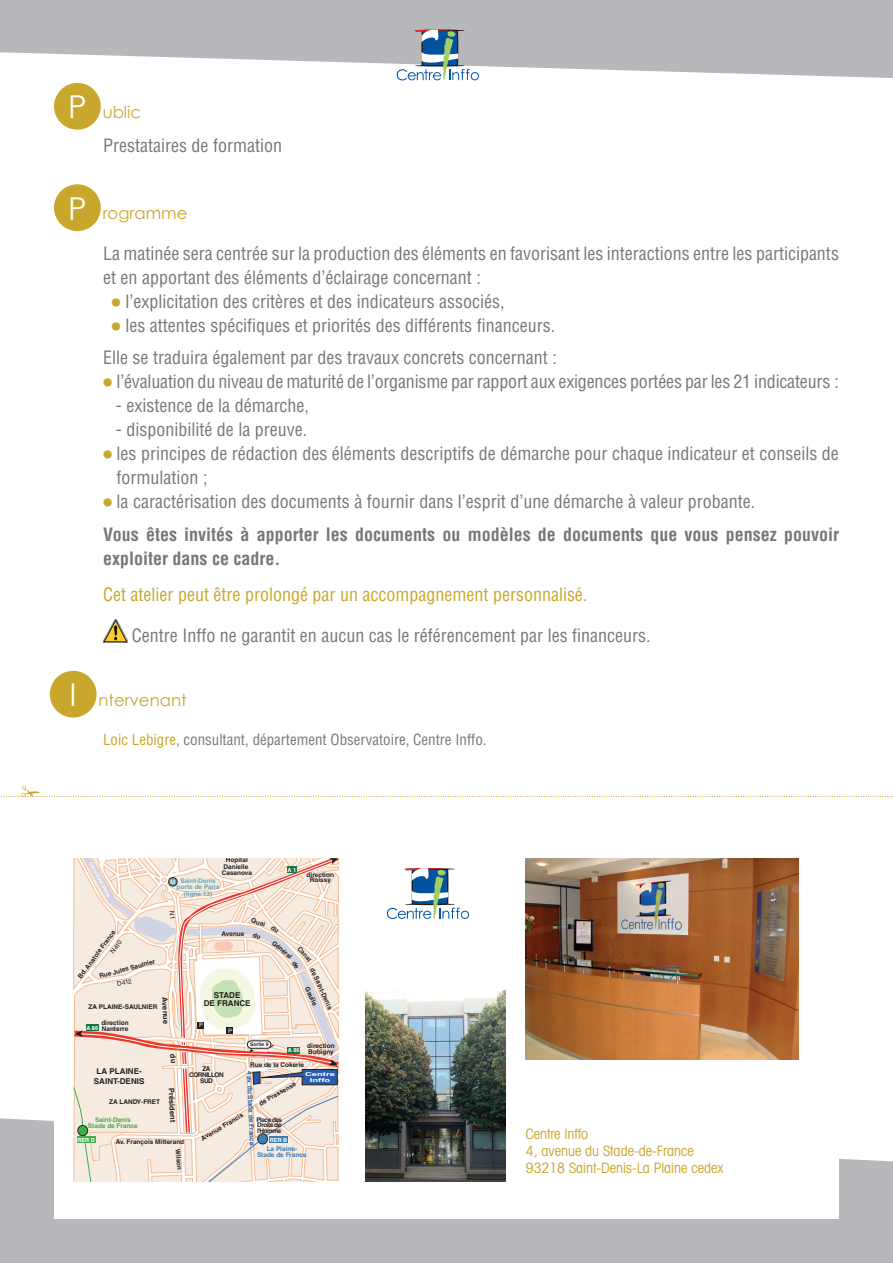
<style>
.page{position:relative;width:893px;height:1263px;background:#fff}
.page>*{position:absolute;margin:0;border:0;box-sizing:border-box;transform-origin:0 0}
.t1{font:condensed 18px/24px "Helvetica";color:#76787b}
.t2{font:700 condensed 18px/24px "Helvetica";color:#76787b}
.t3{font:condensed 18px "Helvetica";color:#c9a72d}
.t4{font:16.5px "Century Gothic";color:#c9a72d}
.t5{font:condensed 15px "Helvetica";color:#76787b}
.t6{font:condensed 14.25px/17.1px "Avant Garde IT Cby BT";color:#c9a72d}
.t7{font:700 8.1px/8.1px "Helvetica";color:#231f20;text-align:center}
.t8{font:700 7.5px "Helvetica";color:#231f20}
.t9{font:700 6.45px/5.8px "Helvetica";color:#231f20;text-align:center}
.t10{font:700 6.45px/6.4px "Helvetica";letter-spacing:-.075em;color:#231f20;text-align:center}
.t11{font:700 6.45px/6.4px "Helvetica";color:#65a8b7;text-align:center}
.t12{font:700 6.45px/6.4px "Helvetica";color:#40ae49;text-align:center}
.t13{font:700 6.45px/6.4px "Helvetica";color:#3c7db7;text-align:center}
.t14{font:700 6.45px "Helvetica";color:#275caa}
.t15{font:6.45px "Helvetica";color:#231f20}
.t16{font:6px "Helvetica";color:#fff}
.t17{font:700 5.55px "Helvetica";color:#fff}
.t18{font:700 5.4px/5.4px "Helvetica";color:#fff;text-align:center;scale:1.73 1}
.t19{font:700 4.95px "Helvetica";color:#231f20}
.t20{font:700 4.5px "Helvetica";color:#fff}
.s1{font-size:31.5px;color:#fff}
.s2{font-family:"Universal Newswith Comm Pi";font-stretch:normal;font-size:16.5px;color:#c9a72d}
.s3{color:#c9a72d}
</style>
<div class="page">
<div style="left:0;top:1118px;width:893px;height:145px;background:#b7b8bb"></div>
<div style="left:54px;top:797px;width:785px;height:421px;background:#fff"></div>
<svg style="left:1px;top:786px;width:892px;height:11px"></svg>
<img style="left:103px;top:620px;width:25px;height:22px">
<div style="left:54px;top:83px;width:47px;height:47px;background:#c9a72d;border-radius:50%"></div>
<div style="left:54px;top:184px;width:47px;height:47px;background:#c9a72d;border-radius:50%"></div>
<svg style="left:0;top:0;width:893px;height:78px;fill:#b7b8bb"></svg>
<svg style="left:397px;top:29px;width:82px;height:52px"></svg>
<svg style="left:387px;top:868px;width:82px;height:51px"></svg>
<div style="left:50px;top:671px;width:47px;height:46px;background:#c9a72d;border-radius:50%"></div>
<img style="left:366px;top:990px;width:140px;height:192px">
<img style="left:526px;top:858px;width:273px;height:201px">
<svg style="left:73px;top:858px;width:267px;height:324px;background:#f0e0d5"></svg>
<p class="t4" style="left:68px;top:102px;width:75px"><span class="s1">P</span> ublic</p>
<p class="t1" style="left:103px;top:133px;width:180px">Prestataires de formation</p>
<p class="t4" style="left:68px;top:203px;width:121px"><span class="s1">P</span> rogramme</p>
<p class="t1" style="left:103px;top:241px;width:737px">La matinée sera centrée sur la production des éléments en favorisant les interactions entre les participants</p>
<p class="t1" style="left:103px;top:265px;width:379px">et en apportant des éléments d’éclairage concernant :</p>
<p class="t1" style="left:112px;top:289px;width:395px"><span class="s2">c</span> l’explicitation des critères et des indicateurs associés,</p>
<p class="t1" style="left:112px;top:313px;width:445px"><span class="s2">c</span> les attentes spécifiques et priorités des différents financeurs.</p>
<p class="t1" style="left:103px;top:345px;width:737px">Elle se traduira également par des travaux concrets concernant :<br><span class="s2">c</span> l’évaluation du niveau de maturité de l’organisme par rapport aux exigences portées par les 21 indicateurs :</p>
<p class="t1" style="left:116px;top:393px;width:195px">- existence de la démarche,</p>
<p class="t1" style="left:116px;top:417px;width:193px">- disponibilité de la preuve.</p>
<p class="t1" style="left:103px;top:441px;width:737px"><span class="s2">c</span> les principes de rédaction des éléments descriptifs de démarche pour chaque indicateur et conseils de</p>
<p class="t1" style="left:117px;top:465px;width:92px">formulation ;</p>
<p class="t1" style="left:103px;top:489px;width:654px"><span class="s2">c</span> la caractérisation des documents à fournir dans l’esprit d’une démarche à valeur probante.</p>
<p class="t2" style="left:103px;top:522px;width:737px">Vous êtes invités à apporter les documents ou modèles de documents que vous pensez pouvoir exploiter dans ce cadre.</p>
<p class="t3" style="left:103px;top:583px;width:486px">Cet atelier peut être prolongé par un accompagnement personnalisé.</p>
<p class="t1" style="left:132px;top:623px;width:520px">Centre Inffo ne garantit en aucun cas le référencement par les financeurs.</p>
<p class="t4" style="left:70px;top:689px;width:119px"><span class="s1">I</span> ntervenant</p>
<p class="t5" style="left:103px;top:730px;width:385px"><span class="s3">Loic Lebigre</span>, consultant, département Observatoire, Centre Inffo.</p>
<p class="t20" style="left:93px;top:861px;width:40px;rotate:61deg">Canal Saint-Denis</p>
<p class="t9" style="left:222px;top:857px;width:32px;line-height:6.4px">Hôpital<br>Danielle<br>Casanova</p>
<p class="t11" style="left:177px;top:877px;width:44px">Saint-Denis porte de Paris (ligne 13)</p>
<p class="t16" style="left:170px;top:878px;width:7px">M</p>
<p class="t9" style="left:252px;top:917px;width:16px;rotate:17deg">Quai</p>
<p class="t17" style="left:287px;top:866px;width:10px">A 1</p>
<p class="t9" style="left:307px;top:871px;width:29px">direction<br>Roissy</p>
<p class="t9" style="left:77px;top:976px;width:60px;rotate:-53deg">Bd. Anatole France</p>
<p class="t15" style="left:109px;top:950px;width:16px;rotate:-52deg">N 410</p>
<p class="t15" style="left:116px;top:980px;width:16px;rotate:-11deg">D 412</p>
<p class="t9" style="left:99px;top:973px;width:59px;rotate:-16deg">Rue Jules Saulnier</p>
<p class="t8" style="left:169px;top:997px;width:28px;rotate:87deg">Avenue</p>
<p class="t9" style="left:89px;top:1003px;width:70px">ZA PLAINE-SAULNIER</p>
<p class="t9" style="left:101px;top:1020px;width:29px;text-align:left">direction<br>Nanterre</p>
<p class="t17" style="left:86px;top:1024px;width:13px">A 86</p>
<p class="t9" style="left:222px;top:930px;width:24px">Avenue</p>
<p class="t7" style="left:204px;top:991px;width:49px">STADE<br>DE FRANCE</p>
<p class="t16" style="left:199px;top:1022px;width:6px">P</p>
<p class="t16" style="left:228px;top:1027px;width:6px">P</p>
<p class="t9" style="left:275px;top:939px;width:26px;rotate:40deg">Général</p>
<p class="t9" style="left:301px;top:945px;width:19px;rotate:50deg">Canal</p>
<p class="t9" style="left:315px;top:967px;width:46px;rotate:66deg">de Saint-Denis</p>
<p class="t9" style="left:310px;top:986px;width:21px;rotate:64deg">Gaulle</p>
<p class="t19" style="left:250px;top:1041px;width:20px">Sortie 9</p>
<p class="t17" style="left:288px;top:1047px;width:13px">A 86</p>
<p class="t9" style="left:307px;top:1043px;width:29px;text-align:left">direction<br>Bobigny</p>
<p class="t9" style="left:250px;top:1062px;width:56px">Rue de la Cokerie</p>
<p class="t10" style="left:189px;top:1065px;width:36px">ZA<br>CORNILLON<br>SUD</p>
<p class="t7" style="left:94px;top:1066px;width:52px;line-height:9.6px">LA PLAINE-<br>SAINT-DENIS</p>
<p class="t14" style="left:253px;top:1070px;width:76px;rotate:88deg">4 av. du Stade de France</p>
<p class="t18" style="left:305px;top:1072px;width:19px">Centre<br>Inffo</p>
<p class="t9" style="left:258px;top:1102px;width:43px;rotate:-31deg">de Pressensé</p>
<p class="t8" style="left:176px;top:1088px;width:36px;rotate:87deg">Président</p>
<p class="t9" style="left:109px;top:1098px;width:53px">ZA LANDY-FRET</p>
<p class="t9" style="left:200px;top:1136px;width:49px;rotate:-31deg">Avenue Francis</p>
<p class="t12" style="left:88px;top:1116px;width:51px">Saint-Denis<br>Stade de France</p>
<p class="t10" style="left:256px;top:1116px;width:27px;line-height:5.7px;text-align:left">Place des<br>Droits de l'Homme</p>
<p class="t17" style="left:78px;top:1137px;width:19px">RER D</p>
<p class="t17" style="left:270px;top:1136px;width:19px">RER B</p>
<p class="t9" style="left:116px;top:1139px;width:70px">Av. François Mitterand</p>
<p class="t13" style="left:257px;top:1145px;width:51px">La Plaine-<br>Stade de France</p>
<p class="t9" style="left:181px;top:1148px;width:23px;rotate:85deg">Wilson</p>
<p class="t6" style="left:526px;top:1125px;width:199px">Centre Inffo<br>4, avenue du Stade-de-France<br>93218 Saint-Denis-La Plaine cedex</p>
</div>
